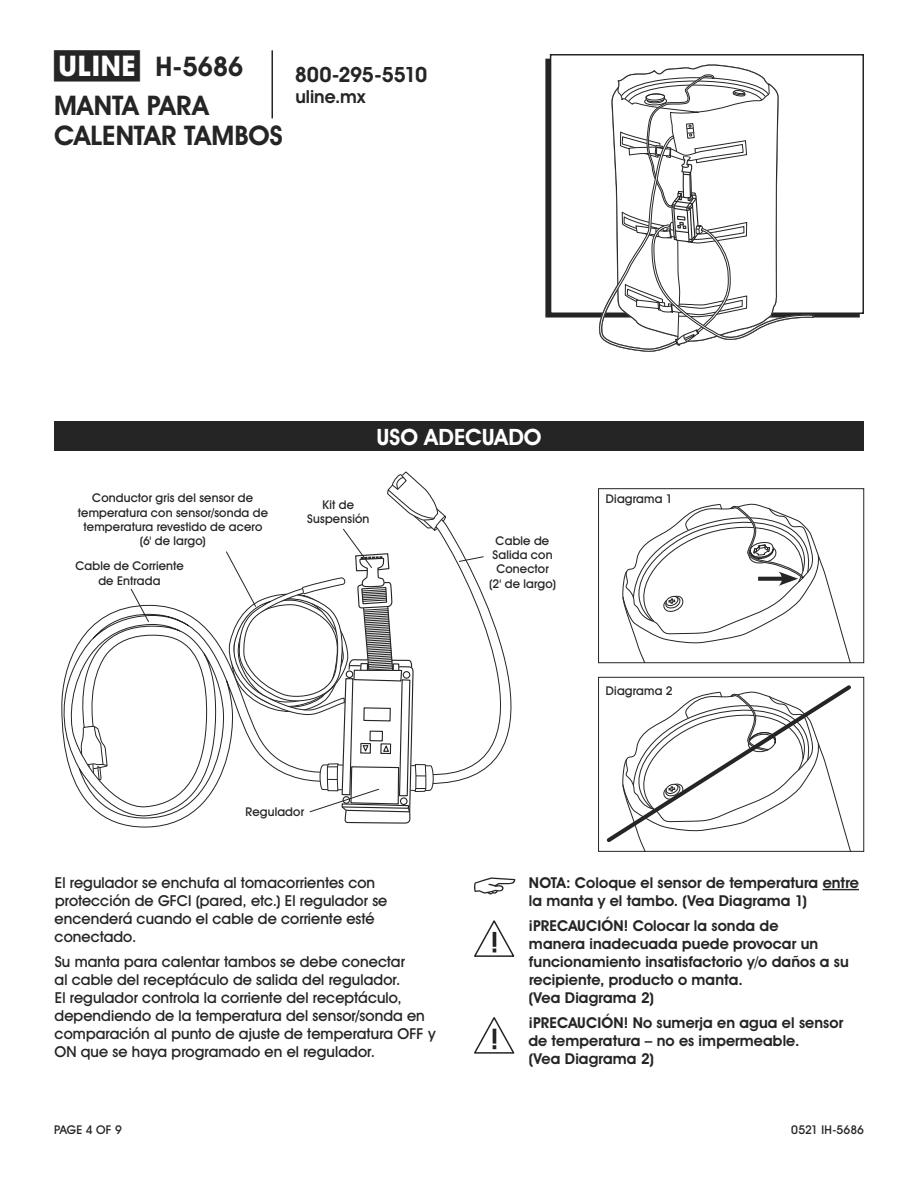
<style>
.page{position:relative;width:918px;height:1188px;background:#fff}
.page>*{position:absolute;margin:0;border:0;box-sizing:border-box;transform-origin:0 0}
.t1{font:700 27px/38.7px "Uline Two Knine";letter-spacing:-.005em;color:#252525}
.t2{font:700 22.5px "Uline Two Knine";color:#fff}
.t3{font:700 21px "Uline Two Knine";letter-spacing:-.02em;color:#252525}
.t4{font:700 18px "Uline Two Knine";color:#252525}
.t5{font:15px/18px "Uline Two Knine";letter-spacing:.005em;color:#252525}
.t6{font:700 15px/18px "Uline Two Knine";letter-spacing:.005em;color:#252525}
.t7{font:12px/14.4px "Uline Two Knine";letter-spacing:.015em;color:#252525;text-align:center}
.t8{font:12px "Uline Two Knine";letter-spacing:-.005em;color:#252525}
.s1{font-size:28.5px}
</style>
<div class="page">
<hr style="left:272px;top:50px;width:1px;height:68px;background:#252525">
<div style="left:550px;top:54px;width:314px;height:260px;border:2px solid #252525"></div>
<hr style="left:823px;top:889px;width:36px;height:1px;background:#252525">
<svg style="left:474px;top:877px;width:41px;height:17px"></svg>
<svg style="left:474px;top:920px;width:40px;height:37px"></svg>
<svg style="left:474px;top:1017px;width:40px;height:37px"></svg>
<div style="left:598px;top:488px;width:266px;height:175px;border:1px solid #252525"></div>
<svg style="left:614px;top:489px;width:238px;height:174px"></svg>
<div style="left:598px;top:677px;width:266px;height:175px;border:1px solid #252525"></div>
<svg style="left:603px;top:677px;width:252px;height:174px"></svg>
<div style="left:54px;top:421px;width:810px;height:30px;background:#252525"></div>
<svg style="left:75px;top:605px;width:104px;height:223px"></svg>
<svg style="left:61px;top:637px;width:47px;height:148px"></svg>
<svg style="left:130px;top:588px;width:20px;height:35px"></svg>
<svg style="left:179px;top:472px;width:333px;height:352px"></svg>
<svg style="left:595px;top:64px;width:219px;height:288px"></svg>
<h1 class="t1" style="left:54px;top:47px;width:191px"><span class="s1">π</span> H-5686<br>MANTA PARA</h1>
<h1 class="t1" style="left:54px;top:116px;width:230px">CALENTAR TAMBOS</h1>
<h3 class="t3" style="left:295px;top:62px;width:134px">800-295-5510</h3>
<p class="t4" style="left:295px;top:86px;width:71px">uline.mx</p>
<h2 class="t2" style="left:376px;top:423px;width:167px">USO ADECUADO</h2>
<p class="t7" style="left:78px;top:491px;width:192px">Conductor gris del sensor de temperatura con sensor/sonda de temperatura revestido de acero (6' de largo)</p>
<p class="t7" style="left:307px;top:497px;width:64px">Kit de<br>Suspensión</p>
<p class="t7" style="left:75px;top:559px;width:110px">Cable de Corriente de Entrada</p>
<p class="t7" style="left:489px;top:533px;width:68px">Cable de<br>Salida con<br>Conector (2' de largo)</p>
<p class="t7" style="left:246px;top:804px;width:60px">Regulador</p>
<p class="t7" style="left:606px;top:492px;width:68px">Diagrama 1</p>
<p class="t7" style="left:606px;top:683px;width:68px">Diagrama 2</p>
<p class="t5" style="left:55px;top:874px;width:334px">El regulador se enchufa al tomacorrientes con protección de GFCI (pared, etc.) El regulador se encenderá cuando el cable de corriente esté conectado.</p>
<p class="t5" style="left:54px;top:952px;width:383px">Su manta para calentar tambos se debe conectar<br>al cable del receptáculo de salida del regulador.<br>El regulador controla la corriente del receptáculo, dependiendo de la temperatura del sensor/sonda en comparación al punto de ajuste de temperatura OFF y ON que se haya programado en el regulador.</p>
<p class="t6" style="left:529px;top:874px;width:332px">NOTA: Coloque el sensor de temperatura entre la manta y el tambo. (Vea Diagrama 1)</p>
<p class="t6" style="left:528px;top:917px;width:322px">¡PRECAUCIÓN! Colocar la sonda de<br>manera inadecuada puede provocar un funcionamiento insatisfactorio y/o daños a su recipiente, producto o manta.<br>(Vea Diagrama 2)</p>
<p class="t6" style="left:528px;top:1013px;width:316px">¡PRECAUCIÓN! No sumerja en agua el sensor de temperatura – no es impermeable.<br>(Vea Diagrama 2)</p>
<p class="t7" style="left:54px;top:1122px;width:69px">PAGE 4 OF 9</p>
<p class="t8" style="left:791px;top:1122px;width:74px">0521 IH-5686</p>
</div>
